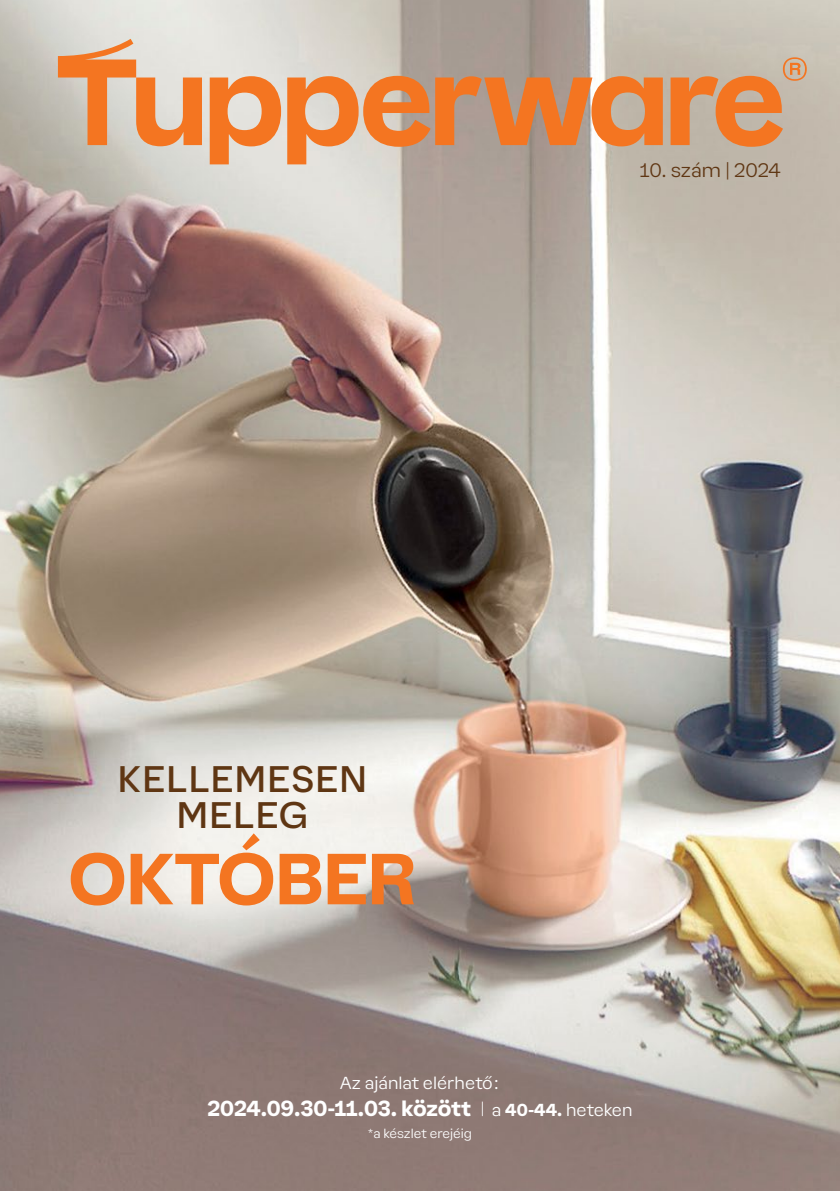
<style>
.page{position:relative;width:840px;height:1191px;background:#fff}
.page>*{position:absolute;margin:0;border:0;box-sizing:border-box;transform-origin:0 0}
.t1{font:700 66.4px "Earl Sans";color:#f47521}
.t2{font:34px "Earl Sans";letter-spacing:.04em;color:#5f3613}
.t3{font:700 20px "Earl Sans";color:#fff}
.t4{font:300 18px "Earl Sans";color:#5f3613}
.t5{font:300 16px "Earl Sans";color:#fff}
.t6{font:300 12px "Earl Sans";color:#fff}
.s1{font-weight:300;font-size:15px}
.s2{font-weight:300;font-size:16px}
.s3{font-size:16px}
</style>
<div class="page">
<img style="left:0;top:0;width:839px;height:1191px">
<svg style="left:58px;top:39px;width:748px;height:125px"></svg>
<p class="t4" style="left:639px;top:155px;width:142px">10. szám | 2024</p>
<p class="t2" style="left:118px;top:751px;width:250px">KELLEMESEN</p>
<p class="t2" style="left:177px;top:787px;width:132px">MELEG</p>
<p class="t1" style="left:68px;top:821px;width:349px">OKTÓBER</p>
<p class="t5" style="left:340px;top:1070px;width:161px">Az ajánlat elérhető:</p>
<p class="t3" style="left:207px;top:1090px;width:426px">2024.09.30-11.03. között <span class="s1">|</span> <span class="s2">a</span> <span class="s3">40-44.</span> <span class="s2">heteken</span></p>
<p class="t6" style="left:368px;top:1123px;width:105px">*a készlet erejéig</p>
</div>
